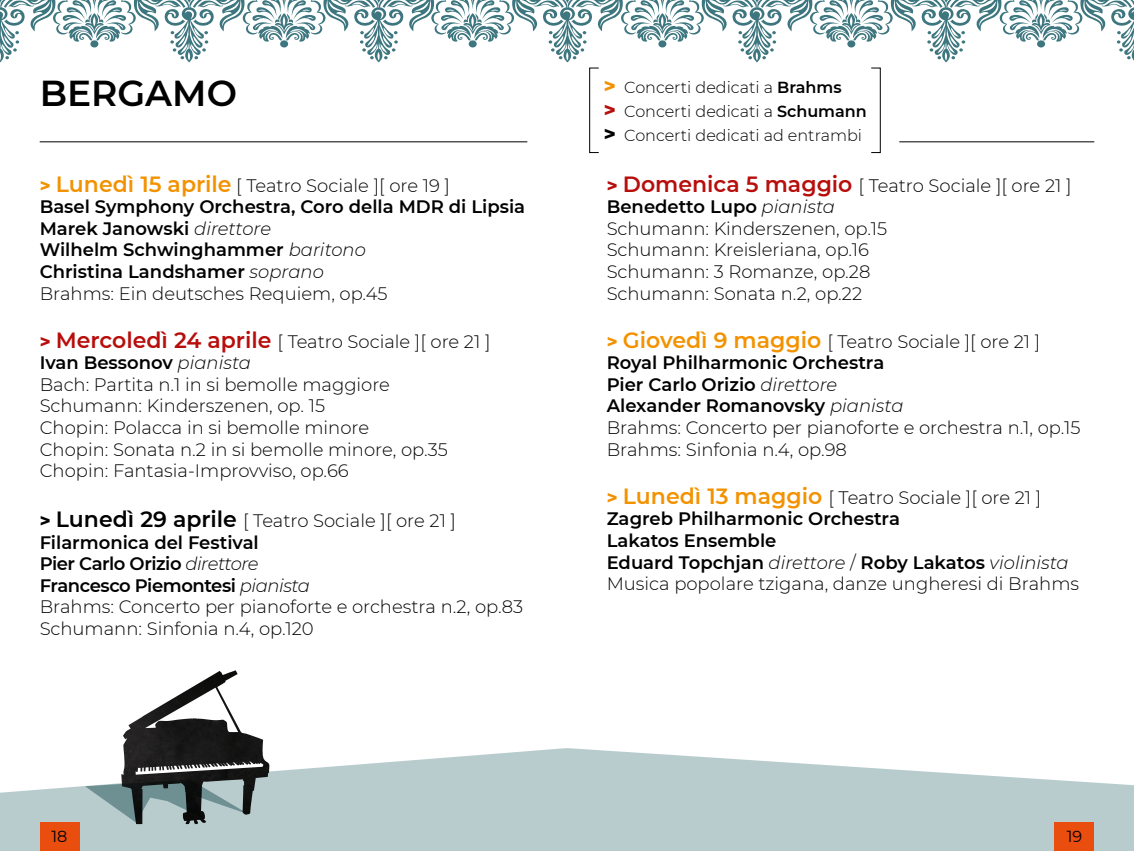
<style>
.page{position:relative;width:1134px;height:851px;background:#fff}
.page>*{position:absolute;margin:0;border:0;box-sizing:border-box;transform-origin:0 0}
.t1{font:600 36px "Montserrat";color:#000}
.t2{font:300 18px/21.6px "Montserrat";color:#000}
.t3{font:600 18px/21.6px "Montserrat";color:#000}
.t4{font:300 16px/24px "Montserrat";color:#000}
.t5{font:16px "Montserrat";color:#000}
.s1{font-weight:800;font-size:20px;color:#f39200}
.s2{font-weight:600}
.s3{font-weight:800;font-size:20px;color:#b70e0c}
.s4{font-weight:800;font-size:20px}
.s5{font-weight:800;color:#f39200}
.s6{font-size:22px;color:#f39200}
.s7{font-weight:300}
.s8{font-weight:300;font-style:italic}
.s9{font-weight:800;color:#b70e0c}
.s10{font-weight:600;font-size:22px;color:#b70e0c}
.s11{font-style:italic}
.s12{font-weight:800}
.s13{font-weight:600;font-size:22px}
.s14{font-weight:600;font-size:22px;color:#f39200}
</style>
<div class="page">
<svg style="left:0;top:748px;width:1134px;height:102px;fill:#b9cccd"></svg>
<img style="left:121px;top:670px;width:148px;height:154px">
<img style="left:136px;top:760px;width:127px;height:1px">
<svg style="left:0;top:0;width:1134px;height:62px"></svg>
<svg style="left:85px;top:761px;width:178px;height:61px;background:#7b8788"></svg>
<div style="left:589px;top:68px;width:10px;height:85px;border:1px solid #000"></div>
<hr style="left:40px;top:141px;width:487px;height:1px;background:#000">
<hr style="left:899px;top:141px;width:195px;height:1px;background:#000">
<div style="left:1054px;top:822px;width:40px;height:28px;background:#e94e0f"></div>
<div style="left:40px;top:822px;width:39px;height:28px;background:#e94e0f"></div>
<h1 class="t1" style="left:40px;top:67px;width:199px">BERGAMO</h1>
<p class="t4" style="left:604px;top:75px;width:264px"><span class="s1">&gt;</span> Concerti dedicati a <span class="s2">Brahms<br></span><span class="s3">&gt;</span> Concerti dedicati a <span class="s2">Schumann </span><span class="s4">&gt;</span> Concerti dedicati ad entrambi</p>
<p class="t3" style="left:40px;top:173px;width:487px"><span class="s5">&gt;</span> <span class="s6">Lunedì 15 aprile</span> <span class="s7">[ Teatro Sociale ][ ore 19 ]<br></span>Basel Symphony Orchestra, Coro della MDR di Lipsia Marek Janowski <span class="s8">direttore<br></span>Wilhelm Schwinghammer <span class="s8">baritono<br></span>Christina Landshamer <span class="s8">soprano<br></span><span class="s7">Brahms: Ein deutsches Requiem, op.45</span></p>
<p class="t2" style="left:40px;top:330px;width:452px"><span class="s9">&gt;</span> <span class="s10">Mercoledì 24 aprile</span> [ Teatro Sociale ][ ore 21 ] <span class="s2">Ivan Bessonov</span> <span class="s11">pianista<br></span>Bach: Partita n.1 in si bemolle maggiore Schumann: Kinderszenen, op. 15<br>Chopin: Polacca in si bemolle minore<br>Chopin: Sonata n.2 in si bemolle minore, op.35<br>Chopin: Fantasia-Improvviso, op.66</p>
<p class="t2" style="left:40px;top:509px;width:485px"><span class="s12">&gt;</span> <span class="s13">Lunedì 29 aprile</span> [ Teatro Sociale ][ ore 21 ] <span class="s2">Filarmonica del Festival<br>Pier Carlo Orizio</span> <span class="s11">direttore<br></span><span class="s2">Francesco Piemontesi</span> <span class="s11">pianista<br></span>Brahms: Concerto per pianoforte e orchestra n.2, op.83<br>Schumann: Sinfonia n.4, op.120</p>
<p class="t2" style="left:607px;top:174px;width:466px"><span class="s9">&gt;</span> <span class="s10">Domenica 5 maggio</span> [ Teatro Sociale ][ ore 21 ]<br><span class="s2">Benedetto Lupo</span> <span class="s11">pianista<br></span>Schumann: Kinderszenen, op.15<br>Schumann: Kreisleriana, op.16<br>Schumann: 3 Romanze, op.28<br>Schumann: Sonata n.2, op.22</p>
<p class="t2" style="left:607px;top:330px;width:475px"><span class="s5">&gt;</span> <span class="s14">Giovedì 9 maggio</span> [ Teatro Sociale ][ ore 21 ] <span class="s2">Royal Philharmonic Orchestra<br>Pier Carlo Orizio</span> <span class="s11">direttore<br></span><span class="s2">Alexander Romanovsky</span> <span class="s11">pianista<br></span>Brahms: Concerto per pianoforte e orchestra n.1, op.15<br>Brahms: Sinfonia n.4, op.98</p>
<p class="t2" style="left:607px;top:486px;width:474px"><span class="s5">&gt;</span> <span class="s14">Lunedì 13 maggio</span> [ Teatro Sociale ][ ore 21 ] <span class="s2">Zagreb Philharmonic Orchestra<br>Lakatos Ensemble<br>Eduard Topchjan</span> <span class="s11">direttore</span> / <span class="s2">Roby Lakatos</span> <span class="s11">violinista </span>Musica popolare tzigana, danze ungheresi di Brahms</p>
<p class="t5" style="left:52px;top:825px;width:17px">18</p>
<p class="t5" style="left:1067px;top:825px;width:17px">19</p>
</div>
